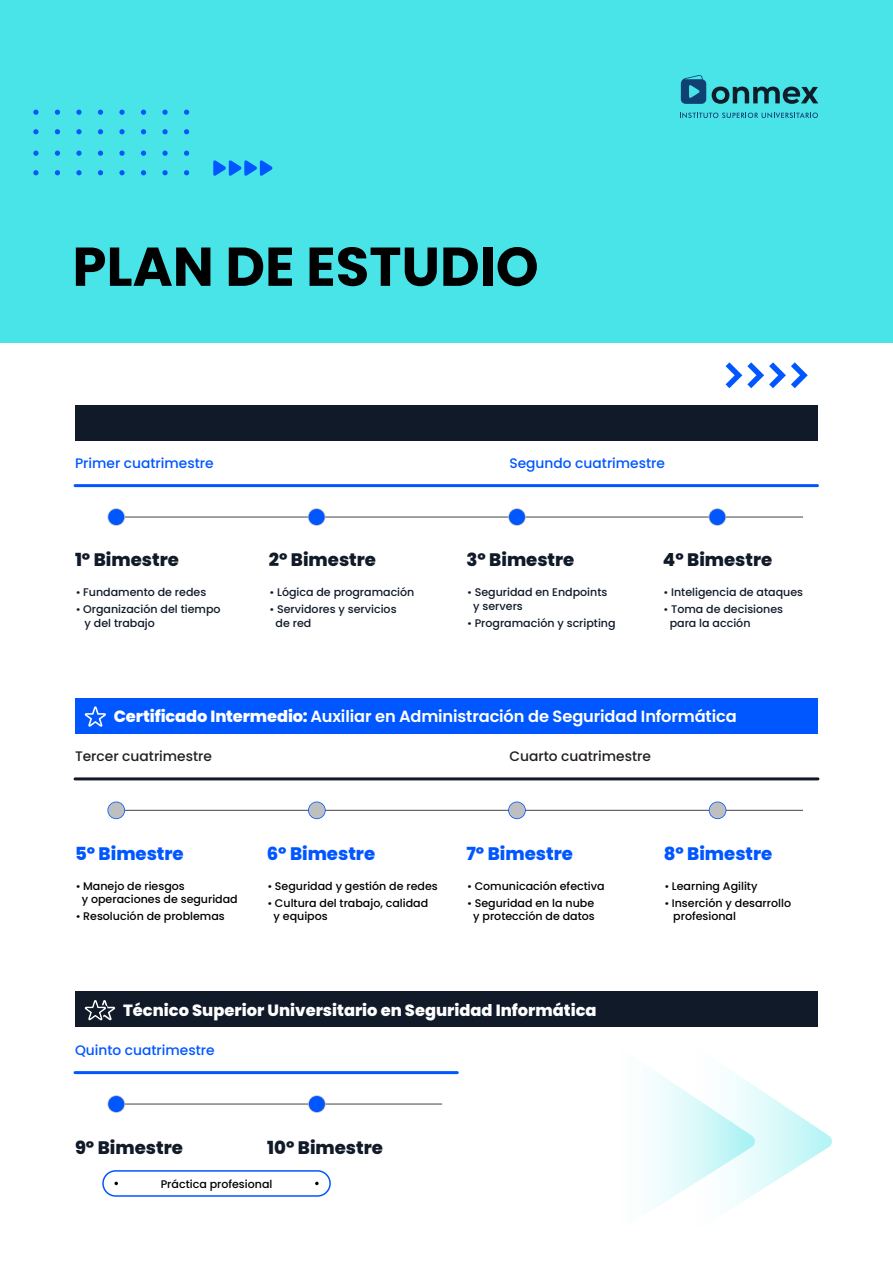
<style>
.page{position:relative;width:893px;height:1263px;background:#fff}
.page>*{position:absolute;margin:0;border:0;box-sizing:border-box;transform-origin:0 0}
.t1{font:700 54.6px "Poppins";color:#000}
.t2{font:800 18px "Poppins";color:#111a29}
.t3{font:800 18px "Poppins";color:#0057ff}
.t4{font:600 16.2px "Poppins";letter-spacing:-.01em;color:#fff}
.t5{font:800 16.2px "Poppins";color:#fff}
.t6{font:500 13.8px "Poppins";color:#0057ff}
.t7{font:500 13.8px "Poppins";color:#231f20}
.t8{font:500 11.1px/17px "Poppins";color:#000}
.t9{font:500 11.1px/17px "Poppins";color:#111a29}
.s1{font-weight:700;font-size:14.1px}
.s2{font-weight:800}
</style>
<div class="page">
<svg style="left:652px;top:1070px;width:180px;height:139px"></svg>
<hr style="left:110px;top:1103px;width:332px;height:1px;background:#58595b">
<div style="left:75px;top:405px;width:742px;height:36px;background:#111a29"></div>
<div style="left:75px;top:698px;width:743px;height:35px;background:#0057ff"></div>
<div style="left:0;top:0;width:893px;height:342px;background:#49e4e8"></div>
<svg style="left:184px;top:170px;width:5px;height:5px"></svg>
<svg style="left:162px;top:170px;width:6px;height:5px"></svg>
<svg style="left:184px;top:151px;width:5px;height:5px"></svg>
<svg style="left:162px;top:151px;width:6px;height:5px"></svg>
<svg style="left:141px;top:170px;width:5px;height:5px"></svg>
<svg style="left:119px;top:170px;width:6px;height:5px"></svg>
<svg style="left:98px;top:170px;width:5px;height:5px"></svg>
<svg style="left:76px;top:170px;width:6px;height:5px"></svg>
<svg style="left:55px;top:170px;width:5px;height:5px"></svg>
<svg style="left:33px;top:170px;width:6px;height:5px"></svg>
<svg style="left:141px;top:151px;width:5px;height:5px"></svg>
<svg style="left:119px;top:151px;width:6px;height:5px"></svg>
<svg style="left:98px;top:151px;width:5px;height:5px"></svg>
<svg style="left:76px;top:151px;width:6px;height:5px"></svg>
<svg style="left:55px;top:151px;width:5px;height:5px"></svg>
<svg style="left:33px;top:151px;width:6px;height:5px"></svg>
<svg style="left:184px;top:129px;width:5px;height:5px"></svg>
<svg style="left:162px;top:129px;width:6px;height:5px"></svg>
<svg style="left:184px;top:110px;width:5px;height:5px"></svg>
<svg style="left:162px;top:110px;width:6px;height:5px"></svg>
<svg style="left:141px;top:129px;width:5px;height:5px"></svg>
<svg style="left:119px;top:129px;width:6px;height:5px"></svg>
<svg style="left:98px;top:129px;width:5px;height:5px"></svg>
<svg style="left:76px;top:129px;width:6px;height:5px"></svg>
<svg style="left:55px;top:129px;width:5px;height:5px"></svg>
<svg style="left:33px;top:129px;width:6px;height:5px"></svg>
<svg style="left:141px;top:110px;width:5px;height:5px"></svg>
<svg style="left:119px;top:110px;width:6px;height:5px"></svg>
<svg style="left:98px;top:110px;width:5px;height:5px"></svg>
<svg style="left:76px;top:110px;width:6px;height:5px"></svg>
<svg style="left:55px;top:110px;width:5px;height:5px"></svg>
<svg style="left:33px;top:110px;width:6px;height:5px"></svg>
<svg style="left:726px;top:362px;width:82px;height:26px"></svg>
<div style="left:75px;top:991px;width:743px;height:36px;background:#111a29"></div>
<svg style="left:84px;top:1000px;width:31px;height:21px"></svg>
<svg style="left:681px;top:75px;width:138px;height:29px"></svg>
<svg style="left:680px;top:112px;width:138px;height:6px"></svg>
<svg style="left:213px;top:160px;width:60px;height:16px"></svg>
<hr style="left:110px;top:516px;width:693px;height:2px;background:#58595b">
<hr style="left:75px;top:484px;width:742px;height:3px;background:#0057ff">
<div style="left:107px;top:508px;width:18px;height:18px;border:2px solid #bfbfbf;border-radius:50%"></div>
<div style="left:108px;top:509px;width:16px;height:16px;background:#0057ff;border-radius:50%"></div>
<div style="left:308px;top:508px;width:17px;height:18px;border:2px solid #bfbfbf;border-radius:50%"></div>
<div style="left:309px;top:509px;width:16px;height:16px;background:#0057ff;border-radius:50%"></div>
<div style="left:508px;top:508px;width:18px;height:18px;border:2px solid #bfbfbf;border-radius:50%"></div>
<div style="left:509px;top:509px;width:16px;height:16px;background:#0057ff;border-radius:50%"></div>
<div style="left:708px;top:508px;width:18px;height:18px;border:2px solid #bfbfbf;border-radius:50%"></div>
<div style="left:709px;top:509px;width:16px;height:16px;background:#0057ff;border-radius:50%"></div>
<hr style="left:110px;top:810px;width:693px;height:1px;background:#58595b">
<hr style="left:75px;top:777px;width:743px;height:3px;background:#111a29">
<div style="left:107px;top:801px;width:18px;height:18px;border:2px solid #0057ff;border-radius:50%"></div>
<div style="left:108px;top:802px;width:16px;height:16px;background:#bfbfbf;border-radius:50%"></div>
<div style="left:308px;top:801px;width:18px;height:18px;border:2px solid #0057ff;border-radius:50%"></div>
<div style="left:309px;top:802px;width:16px;height:16px;background:#bfbfbf;border-radius:50%"></div>
<div style="left:107px;top:1095px;width:18px;height:18px;border:2px solid #bfbfbf;border-radius:50%"></div>
<div style="left:108px;top:1096px;width:16px;height:16px;background:#0057ff;border-radius:50%"></div>
<div style="left:308px;top:1095px;width:18px;height:18px;border:2px solid #bfbfbf;border-radius:50%"></div>
<div style="left:309px;top:1096px;width:16px;height:16px;background:#0057ff;border-radius:50%"></div>
<div style="left:508px;top:801px;width:18px;height:18px;border:2px solid #0057ff;border-radius:50%"></div>
<div style="left:509px;top:802px;width:16px;height:16px;background:#bfbfbf;border-radius:50%"></div>
<div style="left:709px;top:801px;width:17px;height:18px;border:2px solid #0057ff;border-radius:50%"></div>
<div style="left:710px;top:802px;width:16px;height:16px;background:#bfbfbf;border-radius:50%"></div>
<hr style="left:75px;top:1071px;width:382px;height:3px;background:#0057ff">
<svg style="left:85px;top:706px;width:21px;height:21px"></svg>
<div style="left:102px;top:1170px;width:229px;height:27px;border:2px solid #0057ff;border-radius:13px"></div>
<svg style="left:315px;top:1182px;width:4px;height:3px"></svg>
<h1 class="t1" style="left:72px;top:235px;width:468px">PLAN DE ESTUDIO</h1>
<p class="t6" style="left:75px;top:455px;width:140px">Primer cuatrimestre</p>
<p class="t6" style="left:509px;top:455px;width:157px">Segundo cuatrimestre</p>
<h2 class="t2" style="left:75px;top:549px;width:105px">1º Bimestre</h2>
<h2 class="t2" style="left:269px;top:549px;width:109px">2º Bimestre</h2>
<h2 class="t2" style="left:466px;top:549px;width:109px">3º Bimestre</h2>
<h2 class="t2" style="left:663px;top:549px;width:111px">4º Bimestre</h2>
<p class="t9" style="left:76px;top:584px;width:146px"><span class="s1">∙</span> Fundamento de redes<br><span class="s1">∙</span> Organización del tiempo</p>
<p class="t9" style="left:85px;top:614px;width:72px">y del trabajo</p>
<p class="t9" style="left:270px;top:584px;width:146px"><span class="s1">∙</span> Lógica de programación <span class="s1">∙</span> Servidores y servicios</p>
<p class="t9" style="left:276px;top:614px;width:37px">de red</p>
<p class="t9" style="left:473px;top:586px;width:136px;line-height:13.2px;text-indent:-6px"><span class="s1">∙</span> Seguridad en Endpoints y servers</p>
<p class="t9" style="left:467px;top:614px;width:150px"><span class="s1">∙</span> Programación y scripting</p>
<p class="t9" style="left:664px;top:584px;width:141px"><span class="s1">∙</span> Inteligencia de ataques <span class="s1">∙</span> Toma de decisiones</p>
<p class="t9" style="left:670px;top:614px;width:82px">para la acción</p>
<h3 class="t4" style="left:114px;top:707px;width:625px"><span class="s2">Certificado Intermedio:</span> Auxiliar en Administración de Seguridad Informática</h3>
<p class="t7" style="left:75px;top:748px;width:139px">Tercer cuatrimestre</p>
<p class="t7" style="left:509px;top:748px;width:143px">Cuarto cuatrimestre</p>
<h2 class="t3" style="left:75px;top:843px;width:110px">5º Bimestre</h2>
<h2 class="t3" style="left:267px;top:843px;width:110px">6º Bimestre</h2>
<h2 class="t3" style="left:466px;top:843px;width:108px">7º Bimestre</h2>
<h2 class="t3" style="left:664px;top:843px;width:110px">8º Bimestre</h2>
<p class="t8" style="left:82px;top:879px;width:158px;line-height:13.2px;text-indent:-6px"><span class="s1">∙</span> Manejo de riesgos<br>y operaciones de seguridad</p>
<p class="t8" style="left:76px;top:908px;width:150px"><span class="s1">∙</span> Resolución de problemas</p>
<p class="t8" style="left:268px;top:877px;width:172px"><span class="s1">∙</span> Seguridad y gestión de redes <span class="s1">∙</span> Cultura del trabajo, calidad</p>
<p class="t8" style="left:274px;top:908px;width:56px">y equipos</p>
<p class="t8" style="left:467px;top:877px;width:139px"><span class="s1">∙</span> Comunicación efectiva <span class="s1">∙</span> Seguridad en la nube</p>
<p class="t8" style="left:473px;top:908px;width:123px">y protección de datos</p>
<h3 class="t5" style="left:123px;top:1001px;width:475px">Técnico Superior Universitario en Seguridad Informática</h3>
<p class="t6" style="left:75px;top:1042px;width:141px">Quinto cuatrimestre</p>
<h2 class="t2" style="left:75px;top:1137px;width:109px">9º Bimestre</h2>
<h2 class="t2" style="left:267px;top:1137px;width:117px">10º Bimestre</h2>
<p class="t8" style="left:161px;top:1176px;width:113px">Práctica profesional</p>
<p class="t8" style="left:665px;top:877px;width:128px"><span class="s1">∙</span> Learning Agility<br><span class="s1">∙</span> Inserción y desarrollo</p>
<p class="t8" style="left:673px;top:908px;width:64px">profesional</p>
</div>
